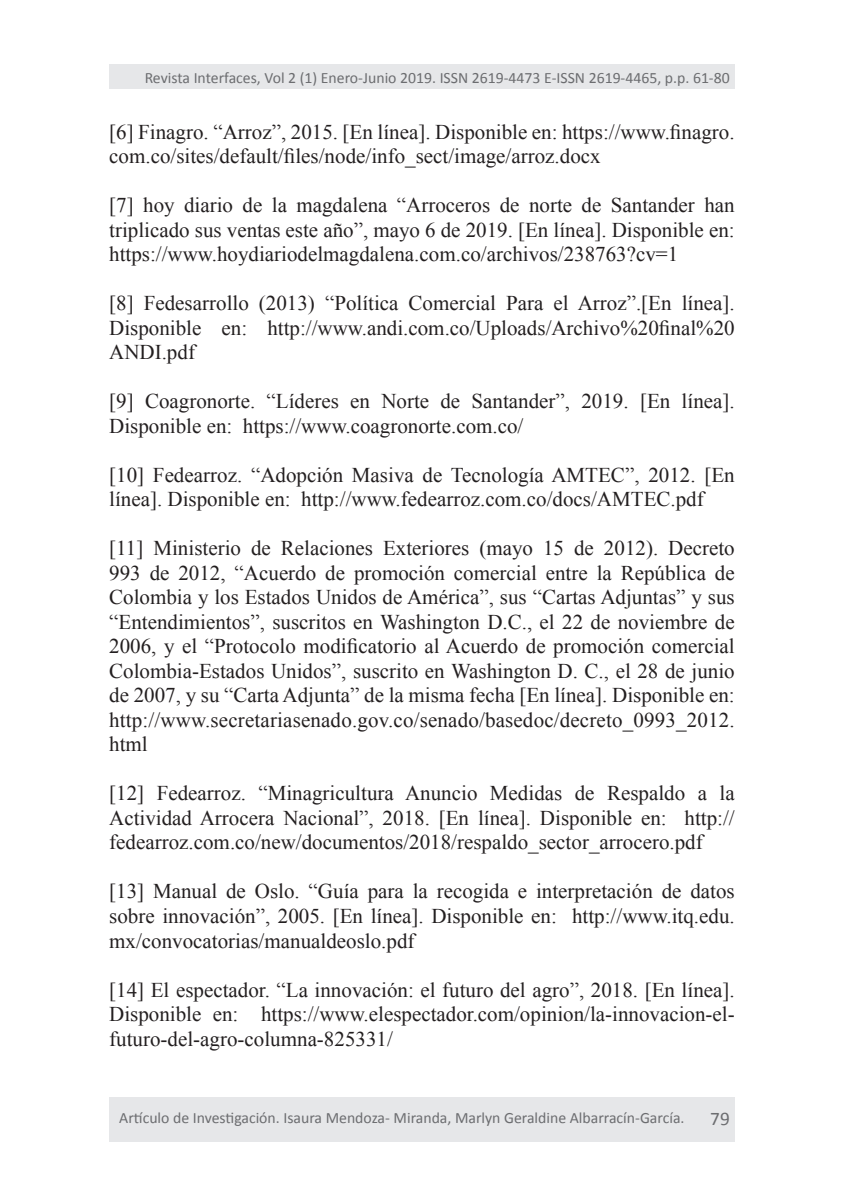
<style>
.page{position:relative;width:844px;height:1191px;background:#fff}
.page>*{position:absolute;margin:0;border:0;box-sizing:border-box;transform-origin:0 0}
.t1{font:21px/24.5px "Times New Roman";color:#231f20;text-align:justify}
.t2{font:19.25px "Calibri";color:#6c6d70}
.t3{font:15.75px "Calibri";color:#6c6d70}
</style>
<div class="page">
<div style="left:109px;top:1097px;width:625px;height:44px;background:#e6e7e9"></div>
<div style="left:109px;top:64px;width:625px;height:25px;background:#e6e7e9"></div>
<p class="t3" style="left:145px;top:68px;width:586px">Revista Interfaces, Vol 2 (1) Enero-Junio 2019. ISSN 2619-4473 E-ISSN 2619-4465, p.p. 61-80</p>
<p class="t1" style="left:109px;top:119px;width:627px">[6] Finagro. “Arroz”, 2015. [En línea]. Disponible en: https://www.finagro. com.co/sites/default/files/node/info_sect/image/arroz.docx</p>
<p class="t1" style="left:109px;top:192px;width:627px">[7] hoy diario de la magdalena “Arroceros de norte de Santander han triplicado sus ventas este año”, mayo 6 de 2019. [En línea]. Disponible en: https://www.hoydiariodelmagdalena.com.co/archivos/238763?cv=1</p>
<p class="t1" style="left:109px;top:290px;width:627px">[8] Fedesarrollo (2013) “Política Comercial Para el Arroz”.[En línea].<br>Disponible en: http://www.andi.com.co/Uploads/Archivo%20final%20<br>ANDI.pdf</p>
<p class="t1" style="left:109px;top:388px;width:627px">[9] Coagronorte. “Líderes en Norte de Santander”, 2019. [En línea].<br>Disponible en: https://www.coagronorte.com.co/</p>
<p class="t1" style="left:109px;top:462px;width:626px">[10] Fedearroz. “Adopción Masiva de Tecnología AMTEC”, 2012. [En línea]. Disponible en: http://www.fedearroz.com.co/docs/AMTEC.pdf</p>
<p class="t1" style="left:109px;top:535px;width:627px">[11] Ministerio de Relaciones Exteriores (mayo 15 de 2012). Decreto 993 de 2012, “Acuerdo de promoción comercial entre la República de Colombia y los Estados Unidos de América”, sus “Cartas Adjuntas” y sus “Entendimientos”, suscritos en Washington D.C., el 22 de noviembre de 2006, y el “Protocolo modificatorio al Acuerdo de promoción comercial Colombia-Estados Unidos”, suscrito en Washington D. C., el 28 de junio de 2007, y su “Carta Adjunta” de la misma fecha [En línea]. Disponible en: http://www.secretariasenado.gov.co/senado/basedoc/decreto_0993_2012. html</p>
<p class="t1" style="left:109px;top:781px;width:627px">[12] Fedearroz. “Minagricultura Anuncio Medidas de Respaldo a la Actividad Arrocera Nacional”, 2018. [En línea]. Disponible en: http:// fedearroz.com.co/new/documentos/2018/respaldo_sector_arrocero.pdf</p>
<p class="t1" style="left:109px;top:879px;width:627px">[13] Manual de Oslo. “Guía para la recogida e interpretación de datos sobre innovación”, 2005. [En línea]. Disponible en: http://www.itq.edu. mx/convocatorias/manualdeoslo.pdf</p>
<p class="t1" style="left:109px;top:977px;width:627px">[14] El espectador. “La innovación: el futuro del agro”, 2018. [En línea].<br>Disponible en: https://www.elespectador.com/opinion/la-innovacion-el&shy;futuro-del-agro-columna-825331/</p>
<p class="t3" style="left:119px;top:1108px;width:566px">Artículo de Investigación. Isaura Mendoza- Miranda, Marlyn Geraldine Albarracín-García.</p>
<p class="t2" style="left:710px;top:1106px;width:21px">79</p>
</div>
